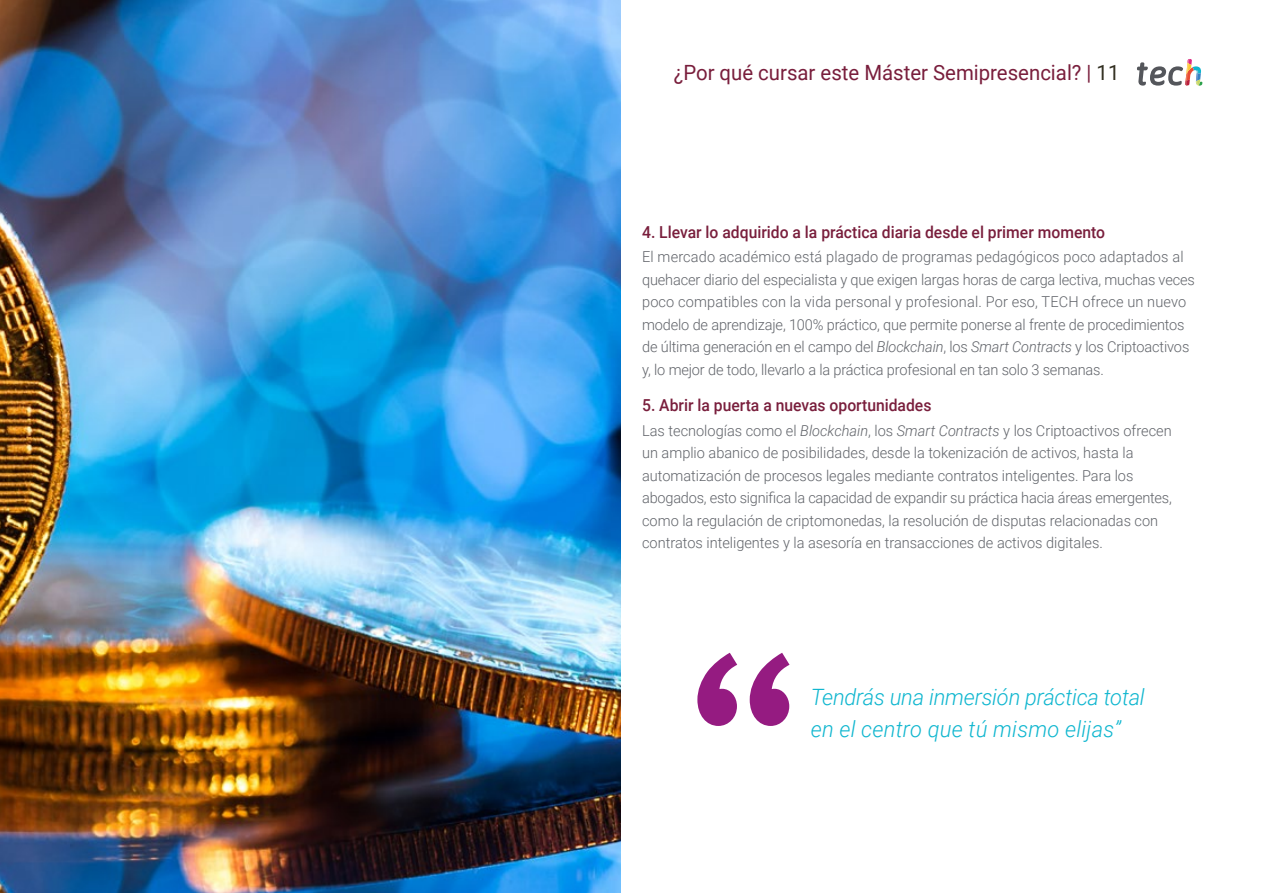
<style>
.page{position:relative;width:1263px;height:893px;background:#fff}
.page>*{position:absolute;margin:0;border:0;box-sizing:border-box;transform-origin:0 0}
.t1{font:italic 300 22.5px/31.5px "Roboto";letter-spacing:-.01em;color:#0fb6cf}
.t2{font:21px "Roboto";color:#791e3c}
.t3{font:500 16.5px "Roboto";color:#791e3c;scale:.95 1}
.t4{font:300 15px/22.5px "Roboto";color:#61646a}
.s1{color:#312e20}
.s2{font-style:italic}
</style>
<div class="page">
<svg style="left:697px;top:653px;width:92px;height:73px"></svg>
<img style="left:0;top:0;width:621px;height:893px">
<svg style="left:1137px;top:59px;width:65px;height:27px"></svg>
<h2 class="t2" style="left:674px;top:57px;width:447px">¿Por qué cursar este Máster Semipresencial? | <span class="s1">11</span></h2>
<p class="t3" style="left:642px;top:220px;width:489px">4. Llevar lo adquirido a la práctica diaria desde el primer momento</p>
<p class="t4" style="left:642px;top:245px;width:554px">El mercado académico está plagado de programas pedagógicos poco adaptados al quehacer diario del especialista y que exigen largas horas de carga lectiva, muchas veces poco compatibles con la vida personal y profesional. Por eso, TECH ofrece un nuevo modelo de aprendizaje, 100% práctico, que permite ponerse al frente de procedimientos de última generación en el campo del <span class="s2">Blockchain</span>, los <span class="s2">Smart Contracts</span> y los Criptoactivos y, lo mejor de todo, llevarlo a la práctica profesional en tan solo 3 semanas.</p>
<p class="t3" style="left:642px;top:394px;width:306px">5. Abrir la puerta a nuevas oportunidades</p>
<p class="t4" style="left:642px;top:419px;width:531px">Las tecnologías como el <span class="s2">Blockchain</span>, los <span class="s2">Smart Contracts</span> y los Criptoactivos ofrecen un amplio abanico de posibilidades, desde la tokenización de activos, hasta la automatización de procesos legales mediante contratos inteligentes. Para los abogados, esto significa la capacidad de expandir su práctica hacia áreas emergentes, como la regulación de criptomonedas, la resolución de disputas relacionadas con contratos inteligentes y la asesoría en transacciones de activos digitales.</p>
<h1 class="t1" style="left:811px;top:681px;width:335px">Tendrás una inmersión práctica total en el centro que tú mismo elijas”</h1>
</div>
